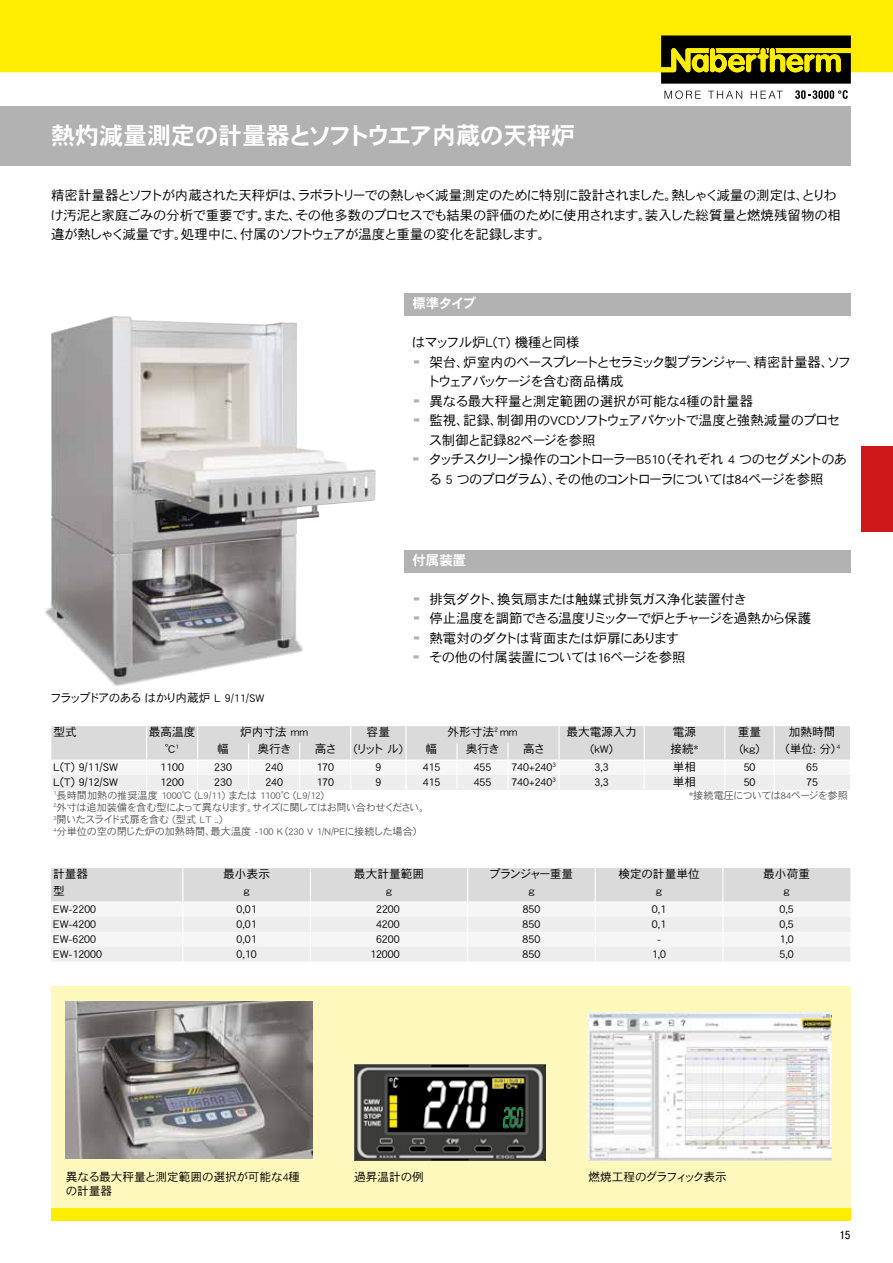
<style>
.page{position:relative;width:893px;height:1263px;background:#fff}
.page>*{position:absolute;margin:0;border:0;box-sizing:border-box;transform-origin:0 0}
.t1{font:24px "DFHS Gothic Std W7";letter-spacing:-.015em;color:#fff}
.t2{font:13.5px/19.5px "DFHS Gothic Std W3";letter-spacing:-.065em;color:#000}
.t3{font:13.5px "DFHS Gothic Std W3";letter-spacing:-.11em;color:#000}
.t4{font:13.5px "DFHS Gothic Std W3";letter-spacing:-.12em;color:#000}
.t5{font:13.5px "DFHS Gothic Std W3";letter-spacing:-.005em;color:#000}
.t6{font:13.5px "DFHS Gothic Std W3";letter-spacing:-.035em;color:#000}
.t7{font:13.5px "DFHS Gothic Std W7";color:#fff}
.t8{font:11.7px "DFHS Gothic Std W3";color:#000}
.t9{font:11.7px "DFHS Gothic Std W3";letter-spacing:-.09em;color:#000}
.t10{font:11.7px "DFHS Gothic Std W3";letter-spacing:-.085em;color:#000}
.t11{font:11.7px "DFHS Gothic Std W3";letter-spacing:-.12em;color:#000}
.t12{font:11.7px "Pragmatica Cond";color:#000}
.t13{font:10.2px/12.3px "DFHS Gothic Std W3";letter-spacing:-.035em;color:#575756}
.t14{font:10.2px "DFHS Gothic Std W3";color:#575756}
.s1{font-family:"Blackoak Std";color:#b3b2b2}
</style>
<div class="page">
<div style="left:51px;top:1208px;width:799px;height:12px;background:#ffed00"></div>
<div style="left:51px;top:986px;width:799px;height:222px;background:#fff8bd"></div>
<div style="left:0;top:106px;width:850px;height:60px;background:#b3b2b2"></div>
<div style="left:861px;top:446px;width:32px;height:85px;background:#cd1719"></div>
<img style="left:45px;top:316px;width:331px;height:370px">
<img style="left:66px;top:1001px;width:247px;height:158px">
<img style="left:354px;top:1064px;width:191px;height:97px">
<img style="left:588px;top:1013px;width:244px;height:147px">
<svg style="left:51px;top:868px;width:799px;height:93px"></svg>
<svg style="left:51px;top:726px;width:799px;height:64px"></svg>
<div style="left:404px;top:550px;width:446px;height:22px;background:#b3b2b2"></div>
<div style="left:404px;top:293px;width:446px;height:23px;background:#b3b2b2"></div>
<div style="left:1px;top:0;width:892px;height:72px;background:#ffed00"></div>
<svg style="left:664px;top:90px;width:37px;height:9px"></svg>
<svg style="left:708px;top:91px;width:34px;height:8px"></svg>
<svg style="left:751px;top:91px;width:32px;height:8px"></svg>
<svg style="left:795px;top:90px;width:53px;height:9px"></svg>
<svg style="left:661px;top:36px;width:190px;height:48px;background:#514b02"></svg>
<svg style="left:0;top:0;width:1px;height:72px"></svg>
<h1 class="t1" style="left:51px;top:122px;width:526px">熱灼減量測定の計量器とソフトウエア内蔵の天秤炉</h1>
<p class="t2" style="left:50px;top:185px;width:792px">精密計量器とソフトが内蔵された天秤炉は、ラボラトリーでの熱しゃく減量測定のために特別に設計されました。熱しゃく減量の測定は、とりわけ汚泥と家庭ごみの分析で重要です。また、その他多数のプロセスでも結果の評価のために使用されます。装入した総質量と燃焼残留物の相違が熱しゃく減量です。処理中に、付属のソフトウェアが温度と重量の変化を記録します。</p>
<p class="t7" style="left:412px;top:296px;width:65px">標準タイプ</p>
<p class="t2" style="left:412px;top:332px;width:169px">はマッフル炉L(T) 機種と同様</p>
<p class="t4" style="left:412px;top:354px;width:440px"><span class="s1">·</span> 架台、炉室内のベースプレートとセラミック製プランジャー、精密計量器、ソフ</p>
<p class="t2" style="left:427px;top:371px;width:198px">トウェアパッケージを含む商品構成</p>
<p class="t5" style="left:412px;top:393px;width:342px"><span class="s1">·</span> 異なる最大秤量と測定範囲の選択が可能な4種の計量器</p>
<p class="t2" style="left:412px;top:410px;width:429px"><span class="s1">·</span> 監視、記録、制御用のVCDソフトウェアパケットで温度と強熱減量のプロセ</p>
<p class="t6" style="left:429px;top:432px;width:168px">ス制御と記録82ページを参照</p>
<p class="t3" style="left:412px;top:452px;width:437px"><span class="s1">·</span> タッチスクリーン操作のコントローラーB510（それぞれ 4 つのセグメントのあ</p>
<p class="t2" style="left:429px;top:469px;width:396px">る 5 つのプログラム）、その他のコントローラについては84ページを参照</p>
<p class="t9" style="left:50px;top:692px;width:216px">フラップドアのあるはかり内蔵炉 L 9/11/SW</p>
<p class="t7" style="left:412px;top:553px;width:55px">付属装置</p>
<p class="t2" style="left:412px;top:589px;width:401px"><span class="s1">·</span> 排気ダクト、換気扇または触媒式排気ガス浄化装置付き<br><span class="s1">·</span> 停止温度を調節できる温度リミッターで炉とチャージを過熱から保護<span class="s1">·</span> 熱電対のダクトは背面または炉扉にあります<br><span class="s1">·</span> その他の付属装置については16ページを参照</p>
<p class="t8" style="left:54px;top:725px;width:25px">型式</p>
<p class="t8" style="left:149px;top:725px;width:48px">最高温度</p>
<p class="t8" style="left:240px;top:725px;width:70px">炉内寸法 mm</p>
<p class="t8" style="left:367px;top:725px;width:25px">容量</p>
<p class="t8" style="left:448px;top:725px;width:71px">外形寸法<sup>2</sup> mm</p>
<p class="t8" style="left:566px;top:725px;width:72px">最大電源入力</p>
<p class="t8" style="left:673px;top:725px;width:25px">電源</p>
<p class="t8" style="left:738px;top:725px;width:25px">重量</p>
<p class="t8" style="left:789px;top:725px;width:48px">加熱時間</p>
<p class="t8" style="left:165px;top:742px;width:15px">°C <sup>1</sup></p>
<p class="t8" style="left:217px;top:742px;width:13px">幅</p>
<p class="t8" style="left:258px;top:742px;width:36px">奥行き</p>
<p class="t8" style="left:315px;top:742px;width:24px">高さ</p>
<p class="t8" style="left:354px;top:742px;width:50px">(リットル)</p>
<p class="t8" style="left:426px;top:742px;width:13px">幅</p>
<p class="t8" style="left:466px;top:742px;width:36px">奥行き</p>
<p class="t8" style="left:523px;top:742px;width:24px">高さ</p>
<p class="t8" style="left:590px;top:742px;width:24px">(kW)</p>
<p class="t8" style="left:670px;top:742px;width:29px">接続*</p>
<p class="t8" style="left:740px;top:742px;width:104px">(kg) （単位: 分）<sup>4</sup></p>
<p class="t8" style="left:54px;top:761px;width:66px">L(T) 9/11/SW</p>
<p class="t8" style="left:160px;top:761px;width:25px">1100</p>
<p class="t8" style="left:214px;top:761px;width:19px">230</p>
<p class="t8" style="left:265px;top:761px;width:19px">240</p>
<p class="t8" style="left:316px;top:761px;width:19px">170</p>
<p class="t8" style="left:375px;top:761px;width:7px">9</p>
<p class="t8" style="left:423px;top:761px;width:19px">415</p>
<p class="t8" style="left:474px;top:761px;width:19px">455</p>
<p class="t8" style="left:511px;top:761px;width:46px">740+240<sup>3</sup></p>
<p class="t8" style="left:594px;top:761px;width:16px">3,3</p>
<p class="t8" style="left:673px;top:761px;width:25px">単相</p>
<p class="t8" style="left:744px;top:761px;width:13px">50</p>
<p class="t8" style="left:806px;top:761px;width:13px">65</p>
<p class="t8" style="left:54px;top:776px;width:66px">L(T) 9/12/SW</p>
<p class="t8" style="left:160px;top:776px;width:25px">1200</p>
<p class="t8" style="left:214px;top:776px;width:19px">230</p>
<p class="t8" style="left:265px;top:776px;width:19px">240</p>
<p class="t8" style="left:316px;top:776px;width:19px">170</p>
<p class="t8" style="left:375px;top:776px;width:7px">9</p>
<p class="t8" style="left:423px;top:776px;width:19px">415</p>
<p class="t8" style="left:474px;top:776px;width:19px">455</p>
<p class="t8" style="left:511px;top:776px;width:46px">740+240<sup>3</sup></p>
<p class="t8" style="left:594px;top:776px;width:16px">3,3</p>
<p class="t8" style="left:673px;top:776px;width:25px">単相</p>
<p class="t8" style="left:744px;top:776px;width:13px">50</p>
<p class="t8" style="left:806px;top:776px;width:13px">75</p>
<p class="t14" style="left:54px;top:789px;width:272px"><sup>1</sup>長時間加熱の推奨温度 1000℃ (L9/11) または 1100°C (L9/12)</p>
<p class="t13" style="left:689px;top:789px;width:160px">*接続電圧については84ページを参照</p>
<p class="t13" style="left:54px;top:801px;width:377px"><sup>2</sup>外寸は追加装備を含む型によって異なります。サイズに関してはお問い合わせください。<br><sup>3</sup>開いたスライド式扉を含む (型式 LT ..)<br><sup>4</sup>分単位の空の閉じた炉の加熱時間、最大温度 -100 K（230 V 1/N/PEに接続した場合）</p>
<p class="t8" style="left:53px;top:867px;width:37px">計量器</p>
<p class="t8" style="left:223px;top:867px;width:48px">最小表示</p>
<p class="t8" style="left:354px;top:867px;width:72px">最大計量範囲</p>
<p class="t11" style="left:489px;top:867px;width:86px">プランジャー重量</p>
<p class="t8" style="left:618px;top:867px;width:83px">検定の計量単位</p>
<p class="t8" style="left:763px;top:867px;width:48px">最小荷重</p>
<p class="t8" style="left:53px;top:884px;width:13px">型</p>
<p class="t8" style="left:243px;top:884px;width:8px">g</p>
<p class="t8" style="left:386px;top:884px;width:8px">g</p>
<p class="t8" style="left:528px;top:884px;width:8px">g</p>
<p class="t8" style="left:656px;top:884px;width:8px">g</p>
<p class="t8" style="left:783px;top:884px;width:8px">g</p>
<p class="t8" style="left:53px;top:903px;width:45px">EW-2200</p>
<p class="t8" style="left:237px;top:903px;width:22px">0,01</p>
<p class="t8" style="left:376px;top:903px;width:25px">2200</p>
<p class="t8" style="left:523px;top:903px;width:19px">850</p>
<p class="t8" style="left:652px;top:903px;width:16px">0,1</p>
<p class="t8" style="left:779px;top:903px;width:16px">0,5</p>
<p class="t8" style="left:53px;top:918px;width:45px">EW-4200</p>
<p class="t8" style="left:237px;top:918px;width:22px">0,01</p>
<p class="t8" style="left:376px;top:918px;width:25px">4200</p>
<p class="t8" style="left:523px;top:918px;width:19px">850</p>
<p class="t8" style="left:652px;top:918px;width:16px">0,1</p>
<p class="t8" style="left:779px;top:918px;width:16px">0,5</p>
<p class="t8" style="left:53px;top:932px;width:45px">EW-6200</p>
<p class="t8" style="left:237px;top:932px;width:22px">0,01</p>
<p class="t8" style="left:376px;top:932px;width:25px">6200</p>
<p class="t8" style="left:523px;top:932px;width:19px">850</p>
<p class="t8" style="left:657px;top:932px;width:5px">-</p>
<p class="t8" style="left:779px;top:932px;width:16px">1,0</p>
<p class="t8" style="left:53px;top:947px;width:50px">EW-12000</p>
<p class="t8" style="left:237px;top:947px;width:22px">0,10</p>
<p class="t8" style="left:370px;top:947px;width:31px">12000</p>
<p class="t8" style="left:523px;top:947px;width:19px">850</p>
<p class="t8" style="left:652px;top:947px;width:16px">1,0</p>
<p class="t8" style="left:779px;top:947px;width:16px">5,0</p>
<p class="t8" style="left:66px;top:1171px;width:236px">異なる最大秤量と測定範囲の選択が可能な4種</p>
<p class="t8" style="left:354px;top:1171px;width:71px">過昇温計の例</p>
<p class="t8" style="left:66px;top:1185px;width:48px">の計量器</p>
<p class="t10" style="left:588px;top:1171px;width:140px">燃焼工程のグラフィック表示</p>
<p class="t12" style="left:840px;top:1228px;width:12px">15</p>
</div>
